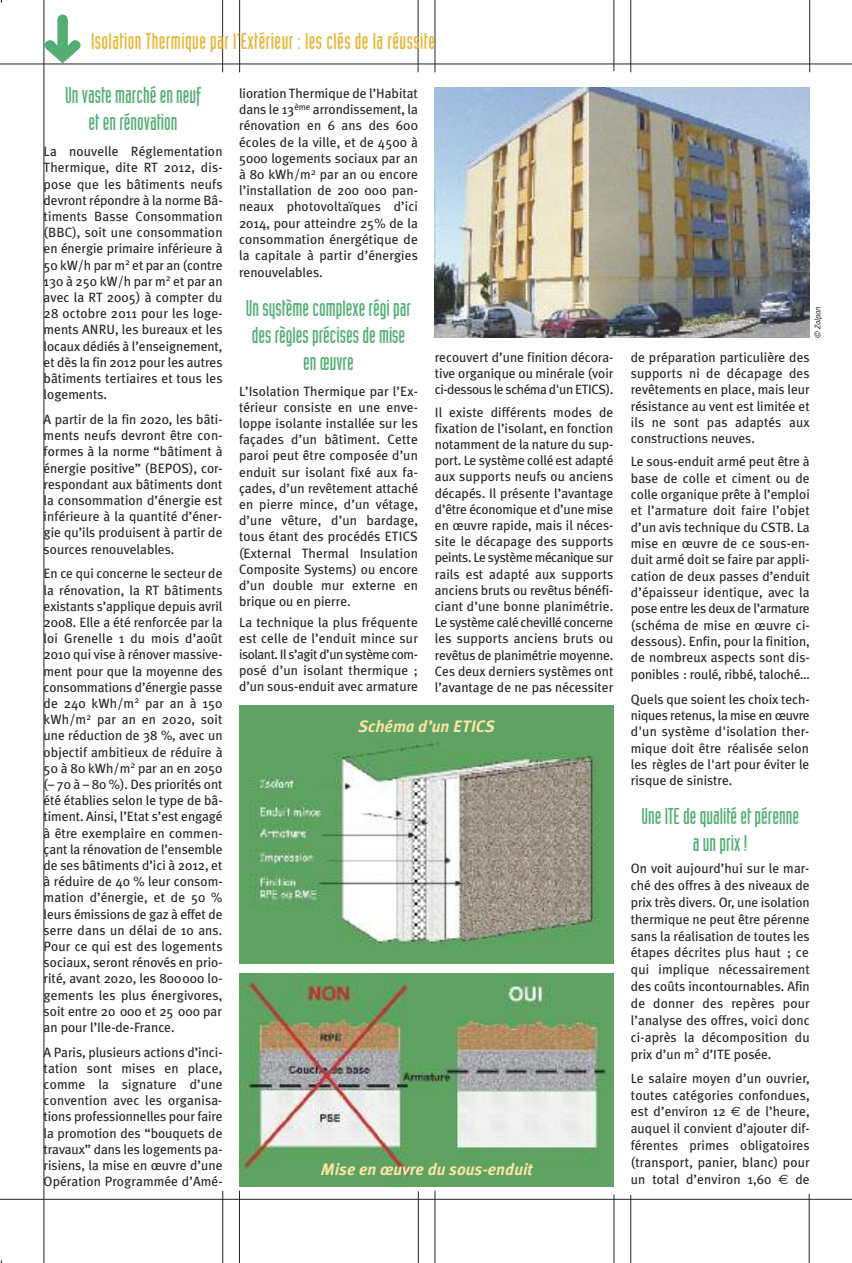
<style>
.page{position:relative;width:852px;height:1263px;background:#fff}
.page>*{position:absolute;margin:0;border:0;box-sizing:border-box;transform-origin:0 0}
.t1{font:22.5px/27px "Industria Solid";color:#54ae74;text-align:center}
.t2{font:22.5px "Industria Solid";letter-spacing:.02em;color:#e8b635}
.t3{font:italic 700 16.5px "Meta Plus";color:#fae5a4}
.t4{font:13.5px/16.2px "Meta Plus";color:#272627;text-align:justify}
.t5{font:italic 8.25px "Meta";letter-spacing:-.02em;color:#272627}
.s1{font-family:"Euro Sans"}
</style>
<div class="page">
<hr style="left:239px;top:0;width:1px;height:72px;background:#272627">
<hr style="left:222px;top:0;width:1px;height:72px;background:#272627">
<hr style="left:435px;top:0;width:1px;height:72px;background:#272627">
<hr style="left:418px;top:0;width:1px;height:72px;background:#272627">
<hr style="left:630px;top:0;width:1px;height:72px;background:#272627">
<hr style="left:613px;top:0;width:1px;height:71px;background:#272627">
<hr style="left:809px;top:0;width:1px;height:72px;background:#272627">
<hr style="left:0;top:64px;width:852px;height:1px;background:#272627">
<hr style="left:44px;top:0;width:1px;height:1263px;background:#272627">
<img style="left:239px;top:706px;width:375px;height:257px">
<img style="left:435px;top:87px;width:374px;height:251px">
<hr style="left:0;top:1199px;width:852px;height:1px;background:#272627">
<hr style="left:239px;top:1191px;width:1px;height:72px;background:#272627">
<hr style="left:222px;top:1191px;width:1px;height:72px;background:#272627">
<hr style="left:630px;top:1195px;width:1px;height:68px;background:#272627">
<hr style="left:614px;top:1194px;width:1px;height:69px;background:#272627">
<hr style="left:418px;top:1191px;width:1px;height:72px;background:#272627">
<hr style="left:435px;top:1191px;width:1px;height:72px;background:#272627">
<hr style="left:809px;top:1194px;width:1px;height:69px;background:#272627">
<img style="left:239px;top:974px;width:374px;height:213px">
<h1 class="t2" style="left:91px;top:33px;width:345px">Isolation Thermique par l’Extérieur : les clés de la réussite</h1>
<h1 class="t1" style="left:65px;top:83px;width:137px">Unvaste marchéenneuf etenrénovation</h1>
<p class="t4" style="left:44px;top:143px;width:180px">La nouvelle Réglementation Thermique, dite RT 2012, dis&shy;pose que les bâtiments neufs devront répondre à la norme Bâ&shy;timents Basse Consommation (BBC), soit une consommation en énergie primaire inférieure à 50 kW/h par m<sup>2</sup> et par an (contre 130 à 250 kW/h par m<sup>2</sup> et par an avec la RT 2005) à compter du 28 octobre 2011 pour les loge&shy;ments ANRU, les bureaux et les locaux dédiés à l’enseignement, et dès la fin 2012 pour les autres bâtiments tertiaires et tous les logements.</p>
<p class="t4" style="left:44px;top:411px;width:180px">A partir de la fin 2020, les bâti&shy;ments neufs devront être con&shy;formes à la norme “bâtiment à énergie positive” (BEPOS), cor&shy;respondant aux bâtiments dont la consommation d’énergie est inférieure à la quantité d’éner&shy;gie qu’ils produisent à partir de sources renouvelables.</p>
<p class="t4" style="left:44px;top:565px;width:181px">En ce qui concerne le secteur de la rénovation, la RT bâtiments existants s’applique depuis avril 2008. Elle a été renforcée par la loi Grenelle 1 du mois d’août 2010 qui vise à rénover massive&shy;ment pour que la moyenne des consommations d’énergie passe de 240 kWh/m<sup>2</sup> par an à 150 kWh/m<sup>2</sup> par an en 2020, soit une réduction de 38 %, avec un objectif ambitieux de réduire à 50 à 80 kWh/m<sup>2</sup> par an en 2050 (– 70 à – 80 %). Des priorités ont été établies selon le type de bâ&shy;timent. Ainsi, l’Etat s’est engagé à être exemplaire en commen&shy;çant la rénovation de l’ensemble de ses bâtiments d’ici à 2012, et à réduire de 40 % leur consom&shy;mation d’énergie, et de 50 % leurs émissions de gaz à effet de serre dans un délai de 10 ans.<br>Pour ce qui est des logements sociaux, seront rénovés en prio&shy;rité, avant 2020, les 800000 lo&shy;gements les plus énergivores, soit entre 20 000 et 25 000 par an pour l’Ile-de-France.</p>
<p class="t4" style="left:44px;top:1044px;width:180px">A Paris, plusieurs actions d’inci&shy;tation sont mises en place, comme la signature d’une convention avec les organisa&shy;tions professionnelles pour faire la promotion des “bouquets de travaux” dans les logements pa&shy;risiens, la mise en œuvre d’une Opération Programmée d’Amé-</p>
<p class="t4" style="left:239px;top:85px;width:180px">lioration Thermique de l’Habitat dans le 13<sup>ème</sup> arrondissement, la rénovation en 6 ans des 600 écoles de la ville, et de 4500 à 5000 logements sociaux par an à 80 kWh/m<sup>2</sup> par an ou encore l’installation de 200 000 pan&shy;neaux photovoltaïques d’ici 2014, pour atteindre 25% de la consommation énergétique de la capitale à partir d’énergies renouvelables.</p>
<h1 class="t1" style="left:246px;top:296px;width:167px">Unsystèmecomplexerégipar des règlesprécisesde mise en œuvre</h1>
<p class="t4" style="left:239px;top:383px;width:181px">L’Isolation Thermique par l’Ex&shy;térieur consiste en une enve&shy;loppe isolante installée sur les façades d’un bâtiment. Cette paroi peut être composée d’un enduit sur isolant fixé aux fa&shy;çades, d’un revêtement attaché en pierre mince, d’un vétage, d’une vêture, d’un bardage, tous étant des procédés ETICS (External Thermal Insulation Composite Systems) ou encore d’un double mur externe en brique ou en pierre.</p>
<p class="t4" style="left:239px;top:614px;width:180px">La technique la plus fréquente est celle de l’enduit mince sur isolant. Il s’agit d’un système com&shy;posé d’un isolant thermique ; d’un sous-enduit avec armature</p>
<p class="t4" style="left:435px;top:349px;width:180px">recouvert d’une finition décora&shy;tive organique ou minérale (voir ci-dessous le schéma d'un ETICS).</p>
<p class="t4" style="left:435px;top:404px;width:180px">Il existe différents modes de fixation de l’isolant, en fonction notamment de la nature du sup&shy;port. Le système collé est adapté aux supports neufs ou anciens décapés. Il présente l’avantage d’être économique et d’une mise en œuvre rapide, mais il néces&shy;site le décapage des supports peints. Le système mécanique sur rails est adapté aux supports anciens bruts ou revêtus bénéfi&shy;ciant d’une bonne planimétrie.<br>Le système calé chevillé concerne les supports anciens bruts ou revêtus de planimétrie moyenne.<br>Ces deux derniers systèmes ont l’avantage de ne pas nécessiter</p>
<p class="t3" style="left:358px;top:716px;width:138px">Schéma d’un ETICS</p>
<p class="t3" style="left:321px;top:1159px;width:214px">Mise en œuvre du sous-enduit</p>
<p class="t5" style="left:813px;top:338px;width:34px;rotate:-90deg">© Zolpan</p>
<p class="t4" style="left:631px;top:349px;width:180px">de préparation particulière des supports ni de décapage des revêtements en place, mais leur résistance au vent est limitée et ils ne sont pas adaptés aux constructions neuves.</p>
<p class="t4" style="left:631px;top:453px;width:180px">Le sous-enduit armé peut être à base de colle et ciment ou de colle organique prête à l’emploi et l’armature doit faire l’objet d’un avis technique du CSTB. La mise en œuvre de ce sous-en&shy;duit armé doit se faire par appli&shy;cation de deux passes d’enduit d’épaisseur identique, avec la pose entre les deux de l’armature (schéma de mise en œuvre ci&shy;dessous). Enfin, pour la finition, de nombreux aspects sont dis&shy;ponibles : roulé, ribbé, taloché…</p>
<p class="t4" style="left:631px;top:691px;width:180px">Quels que soient les choix tech&shy;niques retenus, la mise en œuvre d'un système d'isolation ther&shy;mique doit être réalisée selon les règles de l'art pour éviter le risque de sinistre.</p>
<h1 class="t1" style="left:641px;top:804px;width:159px">UneITEdequalitéetpérenne aunprix !</h1>
<p class="t4" style="left:631px;top:859px;width:180px;line-height:17px">On voit aujourd’hui sur le mar&shy;ché des offres à des niveaux de prix très divers. Or, une isolation thermique ne peut être pérenne sans la réalisation de toutes les étapes décrites plus haut ; ce qui implique nécessairement des coûts incontournables. Afin de donner des repères pour l’analyse des offres, voici donc ci-après la décomposition du prix d’un m<sup>2</sup> d’ITE posée.</p>
<p class="t4" style="left:631px;top:1069px;width:180px;line-height:17px">Le salaire moyen d’un ouvrier, toutes catégories confondues, est d’environ 12 <span class="s1">€</span> de l’heure, auquel il convient d’ajouter dif&shy;férentes primes obligatoires (transport, panier, blanc) pour un total d’environ 1,60 <span class="s1">€</span> de</p>
</div>
